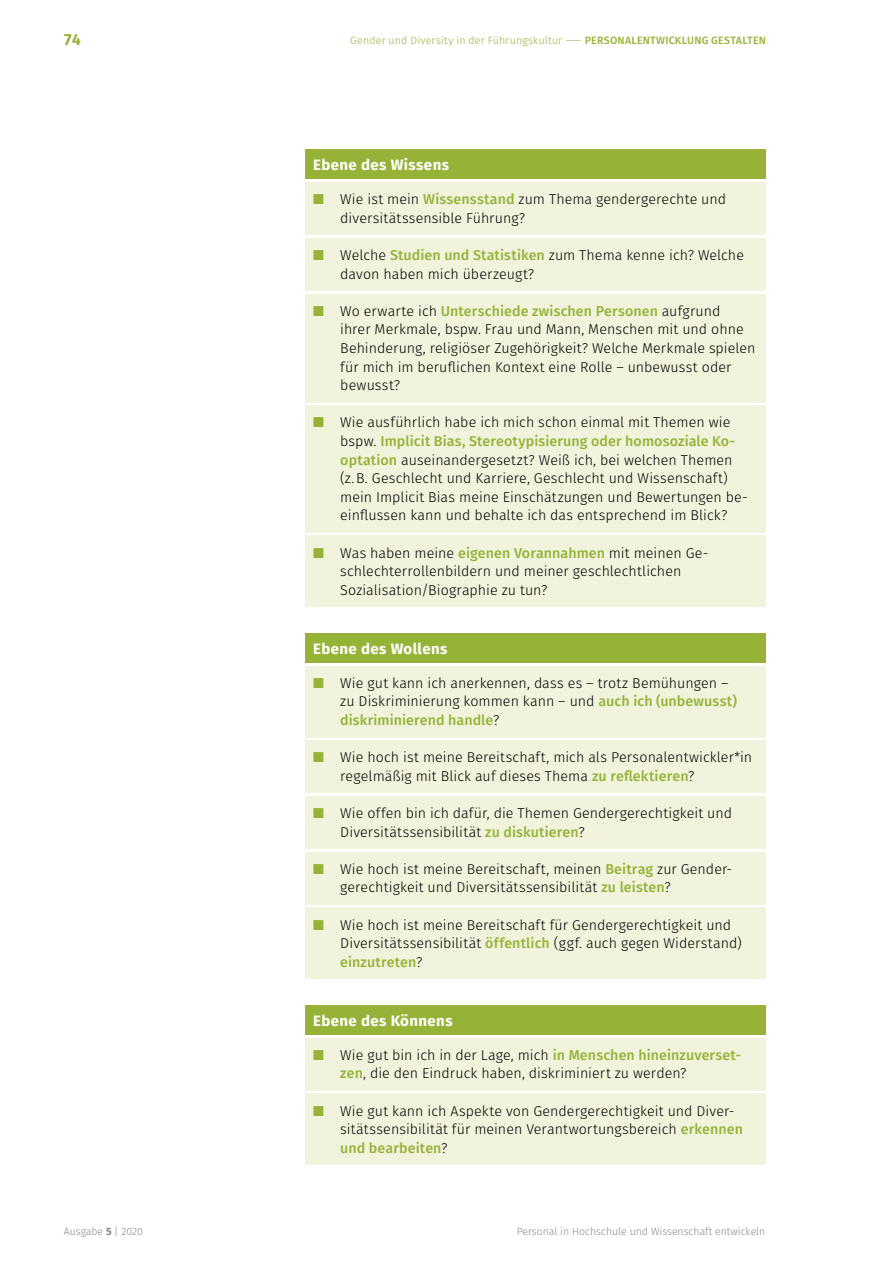
<style>
.page{position:relative;width:893px;height:1263px;background:#fff}
.page>*{position:absolute;margin:0;border:0;box-sizing:border-box;transform-origin:0 0}
.t1{font:700 15.6px "Fira Sans";color:#96b337}
.t2{font:700 15px "Fira Sans";letter-spacing:.025em;color:#fff}
.t3{font:300 14.25px/18.6px "Fira Sans";letter-spacing:.005em;color:#000}
.t4{font:300 10.65px "Fira Sans";letter-spacing:.015em;color:#96b337}
.t5{font:300 10.5px "Fira Sans";color:#878787}
.s1{font-weight:500}
.s2{color:#96b337}
.s3{font-weight:500;color:#96b337}
.s4{font-weight:700}
</style>
<div class="page">
<div style="left:305px;top:149px;width:460px;height:30px;background:#96b337"></div>
<div style="left:305px;top:182px;width:460px;height:53px;background:#f1f3dc"></div>
<div style="left:305px;top:238px;width:460px;height:53px;background:#f1f3dc"></div>
<div style="left:305px;top:294px;width:460px;height:108px;background:#f1f3dc"></div>
<div style="left:305px;top:405px;width:460px;height:128px;background:#f1f3dc"></div>
<div style="left:305px;top:536px;width:460px;height:71px;background:#f1f3dc"></div>
<div style="left:305px;top:633px;width:460px;height:30px;background:#96b337"></div>
<div style="left:305px;top:666px;width:460px;height:71px;background:#f1f3dc"></div>
<div style="left:305px;top:740px;width:460px;height:53px;background:#f1f3dc"></div>
<div style="left:305px;top:796px;width:460px;height:53px;background:#f1f3dc"></div>
<div style="left:305px;top:852px;width:460px;height:53px;background:#f1f3dc"></div>
<div style="left:305px;top:908px;width:460px;height:71px;background:#f1f3dc"></div>
<div style="left:305px;top:1005px;width:460px;height:30px;background:#96b337"></div>
<div style="left:305px;top:1038px;width:460px;height:53px;background:#f1f3dc"></div>
<div style="left:305px;top:1094px;width:460px;height:71px;background:#f1f3dc"></div>
<p class="t1" style="left:64px;top:28px;width:19px">74</p>
<p class="t4" style="left:350px;top:33px;width:417px">Gender und Diversity in der Führungskultur —<span class="s1">PERSONALENTWICKLUNG GESTALTEN</span></p>
<p class="t2" style="left:313px;top:154px;width:137px">Ebene des Wissens</p>
<p class="t3" style="left:340px;top:190px;width:387px;text-indent:-27px"><span class="s2">■</span> Wie ist mein <span class="s3">Wissensstand</span> zum Thema gendergerechte und diversitätssensible Führung?</p>
<p class="t3" style="left:340px;top:246px;width:405px;text-indent:-27px"><span class="s2">■</span> Welche <span class="s3">Studien und Statistiken</span> zum Thema kenne ich? Welche davon haben mich überzeugt?</p>
<p class="t3" style="left:340px;top:301px;width:417px;text-indent:-27px"><span class="s2">■</span> Wo erwarte ich <span class="s3">Unterschiede zwischen Personen</span> aufgrund<br>ihrer Merkmale, bspw. Frau und Mann, Menschen mit und ohne Behinderung, religiöser Zugehörigkeit? Welche Merkmale spielen für mich im beruflichen Kontext eine Rolle – unbewusst oder bewusst?</p>
<p class="t3" style="left:340px;top:413px;width:409px;text-indent:-27px"><span class="s2">■</span> Wie ausführlich habe ich mich schon einmal mit Themen wie bspw. <span class="s3">Implicit Bias, Stereotypisierung oder homosoziale Ko&shy;optation</span> auseinandergesetzt? Weiß ich, bei welchen Themen (z. B. Geschlecht und Karriere, Geschlecht und Wissenschaft) mein Implicit Bias meine Einschätzungen und Bewertungen be&shy;einflussen kann und behalte ich das entsprechend im Blick?</p>
<p class="t3" style="left:340px;top:543px;width:370px;text-indent:-27px"><span class="s2">■</span> Was haben meine <span class="s3">eigenen Vorannahmen</span> mit meinen Ge&shy;schlechterrollenbildern und meiner geschlechtlichen<br>Sozialisation/Biographie zu tun?</p>
<p class="t2" style="left:313px;top:638px;width:136px">Ebene des Wollens</p>
<p class="t3" style="left:340px;top:673px;width:398px;text-indent:-27px"><span class="s2">■</span> Wie gut kann ich anerkennen, dass es – trotz Bemühungen – zu Diskriminierung kommen kann – und <span class="s3">auch ich (unbewusst) diskriminierend handle</span>?</p>
<p class="t3" style="left:340px;top:748px;width:413px;text-indent:-27px"><span class="s2">■</span> Wie hoch ist meine Bereitschaft, mich als Personalentwickler*in regelmäßig mit Blick auf dieses Thema <span class="s3">zu reflektieren</span>?</p>
<p class="t3" style="left:340px;top:804px;width:393px;text-indent:-27px"><span class="s2">■</span> Wie offen bin ich dafür, die Themen Gendergerechtigkeit und<br>Diversitätssensibilität <span class="s3">zu diskutieren</span>?</p>
<p class="t3" style="left:340px;top:859px;width:394px;text-indent:-27px"><span class="s2">■</span> Wie hoch ist meine Bereitschaft, meinen <span class="s3">Beitrag</span> zur Gender&shy;gerechtigkeit und Diversitätssensibilität <span class="s3">zu leisten</span>?</p>
<p class="t3" style="left:340px;top:915px;width:403px;text-indent:-27px"><span class="s2">■</span> Wie hoch ist meine Bereitschaft für Gendergerechtigkeit und<br>Diversitätssensibilität <span class="s3">öffentlich</span> (ggf. auch gegen Widerstand) <span class="s3">einzutreten</span>?</p>
<p class="t2" style="left:313px;top:1010px;width:141px">Ebene des Könnens</p>
<p class="t3" style="left:340px;top:1045px;width:402px;text-indent:-27px"><span class="s2">■</span> Wie gut bin ich in der Lage, mich <span class="s3">in Menschen hineinzuverset&shy;zen</span>, die den Eindruck haben, diskriminiert zu werden?</p>
<p class="t3" style="left:340px;top:1101px;width:404px;text-indent:-27px"><span class="s2">■</span> Wie gut kann ich Aspekte von Gendergerechtigkeit und Diver&shy;sitätssensibilität für meinen Verantwortungsbereich <span class="s3">erkennen und bearbeiten</span>?</p>
<p class="t5" style="left:64px;top:1224px;width:81px">Ausgabe <span class="s4">5</span> | 2020</p>
<p class="t5" style="left:517px;top:1224px;width:250px">Personal in Hochschule und Wissenschaft entwickeln</p>
</div>
